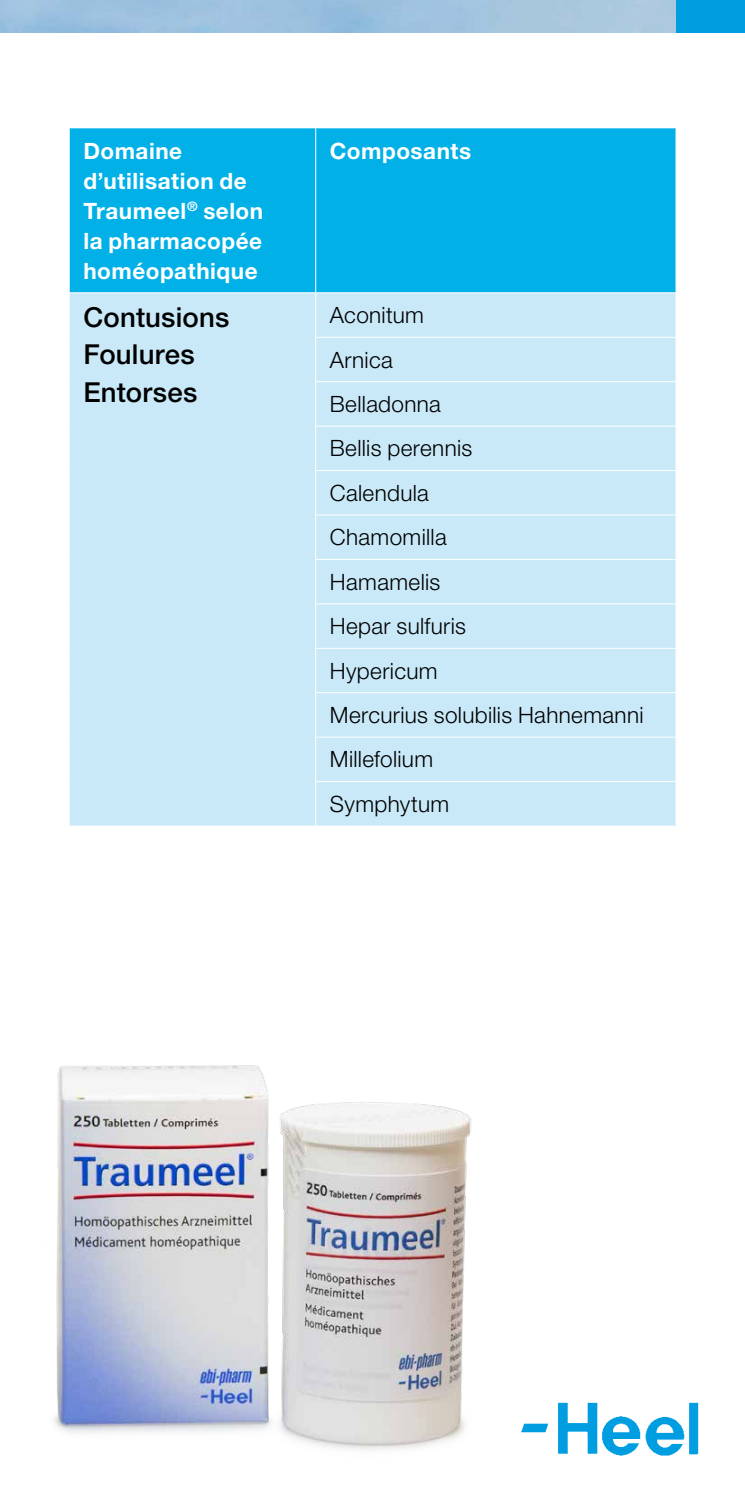
<style>
.page{position:relative;width:745px;height:1489px;background:#fff}
.page>*{position:absolute;margin:0;border:0;box-sizing:border-box;transform-origin:0 0}
.t1{font:500 27.5px/37.5px "Helvetica Neue LT Std";letter-spacing:.01em;color:#000}
.t2{font:300 22.5px/44.5px "Helvetica Neue LT Std";letter-spacing:.015em;color:#000}
.t3{font:700 22.5px/30px "Helvetica Neue LT Std";letter-spacing:.025em;color:#fff}
</style>
<div class="page">
<div style="left:676px;top:0;width:68px;height:33px;background:#009ee0"></div>
<img style="left:521px;top:1402px;width:177px;height:54px">
<img style="left:54px;top:1065px;width:418px;height:385px">
<div style="left:70px;top:128px;width:605px;height:164px;background:#00b0e6"></div>
<div style="left:70px;top:293px;width:605px;height:532px;background:#c9e9f8"></div>
<hr style="left:315px;top:128px;width:1px;height:164px;background:#fff">
<hr style="left:315px;top:293px;width:1px;height:44px;background:#fff">
<hr style="left:315px;top:337px;width:361px;height:1px;background:#fff">
<hr style="left:315px;top:337px;width:1px;height:44px;background:#fff">
<hr style="left:315px;top:381px;width:361px;height:1px;background:#fff">
<hr style="left:315px;top:382px;width:1px;height:44px;background:#fff">
<hr style="left:315px;top:425px;width:361px;height:1px;background:#fff">
<hr style="left:315px;top:426px;width:1px;height:44px;background:#fff">
<hr style="left:315px;top:470px;width:361px;height:1px;background:#fff">
<hr style="left:315px;top:471px;width:1px;height:43px;background:#fff">
<hr style="left:315px;top:514px;width:361px;height:1px;background:#fff">
<hr style="left:315px;top:515px;width:1px;height:44px;background:#fff">
<hr style="left:315px;top:559px;width:361px;height:1px;background:#fff">
<hr style="left:315px;top:560px;width:1px;height:43px;background:#fff">
<hr style="left:315px;top:603px;width:361px;height:1px;background:#fff">
<hr style="left:315px;top:604px;width:1px;height:44px;background:#fff">
<hr style="left:315px;top:648px;width:361px;height:1px;background:#fff">
<hr style="left:315px;top:648px;width:1px;height:44px;background:#fff">
<hr style="left:315px;top:692px;width:361px;height:1px;background:#fff">
<hr style="left:315px;top:693px;width:1px;height:43px;background:#fff">
<hr style="left:315px;top:736px;width:361px;height:1px;background:#fff">
<hr style="left:315px;top:737px;width:1px;height:44px;background:#fff">
<hr style="left:315px;top:781px;width:361px;height:1px;background:#fff">
<hr style="left:315px;top:782px;width:1px;height:43px;background:#fff">
<p class="t3" style="left:83px;top:135px;width:181px">Domaine d’utilisation de<br>Traumeel<sup>®</sup> selon la pharmacopée homéopathique</p>
<p class="t3" style="left:330px;top:135px;width:143px">Composants</p>
<p class="t1" style="left:83px;top:298px;width:147px">Contusions<br>Foulures<br>Entorses</p>
<p class="t2" style="left:330px;top:292px;width:315px">Aconitum<br>Arnica<br>Belladonna<br>Bellis perennis<br>Calendula<br>Chamomilla<br>Hamamelis<br>Hepar sulfuris<br>Hypericum<br>Mercurius solubilis Hahnemanni<br>Millefolium<br>Symphytum</p>
</div>
